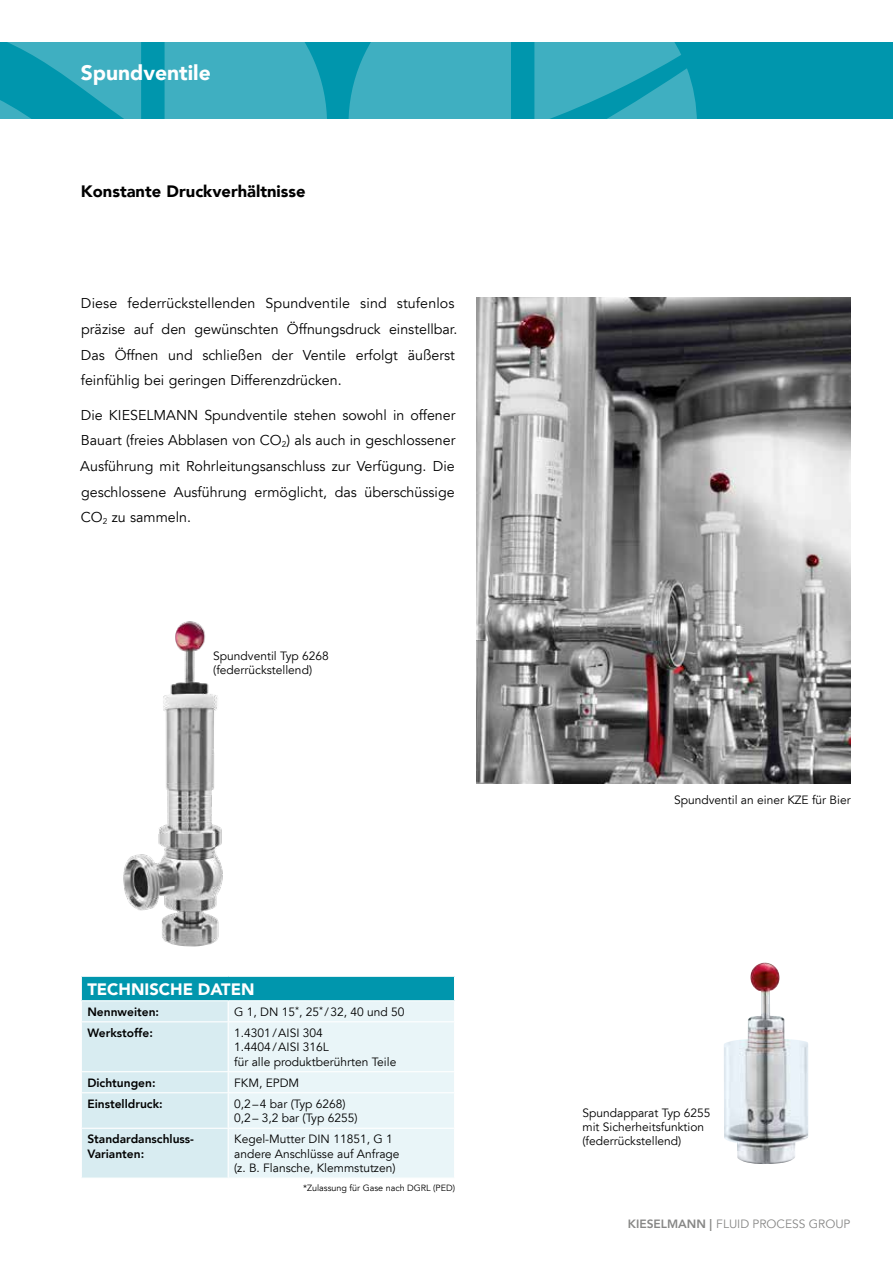
<style>
.page{position:relative;width:893px;height:1263px;background:#fff}
.page>*{position:absolute;margin:0;border:0;box-sizing:border-box;transform-origin:0 0}
.t1{font:900 21px "Avenir LT";color:#fff}
.t2{font:900 16.5px "Avenir LT";color:#000}
.t3{font:900 16.5px "Avenir LT";color:#fff}
.t4{font:14.25px/25.7px "Avenir LT";color:#000}
.t5{font:12px/14.4px "Avenir LT";color:#000}
.t6{font:800 12px/14.4px "Avenir LT";color:#000}
.t7{font:12px "Avenir LT";color:#878786}
.t8{font:9px "Avenir LT";color:#000}
.s1{font-weight:800}
</style>
<div class="page">
<div style="left:0;top:43px;width:893px;height:76px;background:#0096ad"></div>
<div style="left:165px;top:43px;width:162px;height:76px;background:#3fafc1"></div>
<svg style="left:0;top:43px;width:141px;height:76px"></svg>
<svg style="left:534px;top:43px;width:163px;height:76px"></svg>
<div style="left:348px;top:43px;width:163px;height:76px;background:#3fafc1"></div>
<img style="left:123px;top:621px;width:100px;height:326px">
<img style="left:476px;top:298px;width:374px;height:486px">
<svg style="left:81px;top:977px;width:373px;height:201px;background:#c9e7ed"></svg>
<hr style="left:81px;top:1000px;width:147px;height:1px;background:#fff">
<hr style="left:228px;top:1000px;width:227px;height:1px;background:#fff">
<img style="left:724px;top:962px;width:84px;height:202px">
<h1 class="t1" style="left:81px;top:60px;width:131px">Spundventile</h1>
<p class="t2" style="left:81px;top:182px;width:226px">Konstante Druckverhältnisse</p>
<p class="t4" style="left:81px;top:291px;width:378px">Diese federrückstellenden Spundventile sind stufenlos präzise auf den gewünschten Öffnungsdruck einstellbar.<br>Das Öffnen und schließen der Ventile erfolgt äußerst feinfühlig bei geringen Differenzdrücken.</p>
<p class="t4" style="left:80px;top:402px;width:377px;text-align:justify">Die KIESELMANN Spundventile stehen sowohl in offener Bauart (freies Abblasen von CO<sub>2</sub>) als auch in geschlossener Ausführung mit Rohrleitungsanschluss zur Verfügung. Die geschlossene Ausführung ermöglicht, das überschüssige CO<sub>2</sub> zu sammeln.</p>
<p class="t5" style="left:213px;top:649px;width:117px">Spundventil Typ 6268 (federrückstellend)</p>
<p class="t3" style="left:87px;top:979px;width:169px">TECHNISCHE DATEN</p>
<p class="t6" style="left:87px;top:1004px;width:73px">Nennweiten:</p>
<p class="t5" style="left:234px;top:1005px;width:172px">G 1, DN 15<sup>*</sup>, 25<sup>*</sup> /32, 40 und 50</p>
<p class="t6" style="left:87px;top:1025px;width:67px">Werkstoffe:</p>
<p class="t5" style="left:234px;top:1026px;width:164px">1.4301/AISI 304<br>1.4404/AISI 316L<br>für alle produktberührten Teile</p>
<p class="t6" style="left:87px;top:1075px;width:70px">Dichtungen:</p>
<p class="t5" style="left:234px;top:1076px;width:67px">FKM, EPDM</p>
<p class="t6" style="left:87px;top:1096px;width:77px">Einstelldruck:</p>
<p class="t5" style="left:234px;top:1097px;width:125px">0,2–4 bar (Typ 6268)<br>0,2– 3,2 bar (Typ 6255)</p>
<p class="t6" style="left:87px;top:1132px;width:108px">Standardanschluss-<br>Varianten:</p>
<p class="t5" style="left:234px;top:1132px;width:167px">Kegel-Mutter DIN 11851, G 1 andere Anschlüsse auf Anfrage (z. B. Flansche, Klemmstutzen)</p>
<p class="t8" style="left:303px;top:1182px;width:154px">*Zulassung für Gase nach DGRL (PED)</p>
<p class="t5" style="left:674px;top:793px;width:178px">Spundventil an einer KZE für Bier</p>
<p class="t5" style="left:582px;top:1105px;width:130px">Spundapparat Typ 6255 mit Sicherheitsfunktion (federrückstellend)</p>
<p class="t7" style="left:628px;top:1217px;width:224px"><span class="s1">KIESELMANN |</span> FLUID PROCESS GROUP</p>
</div>
